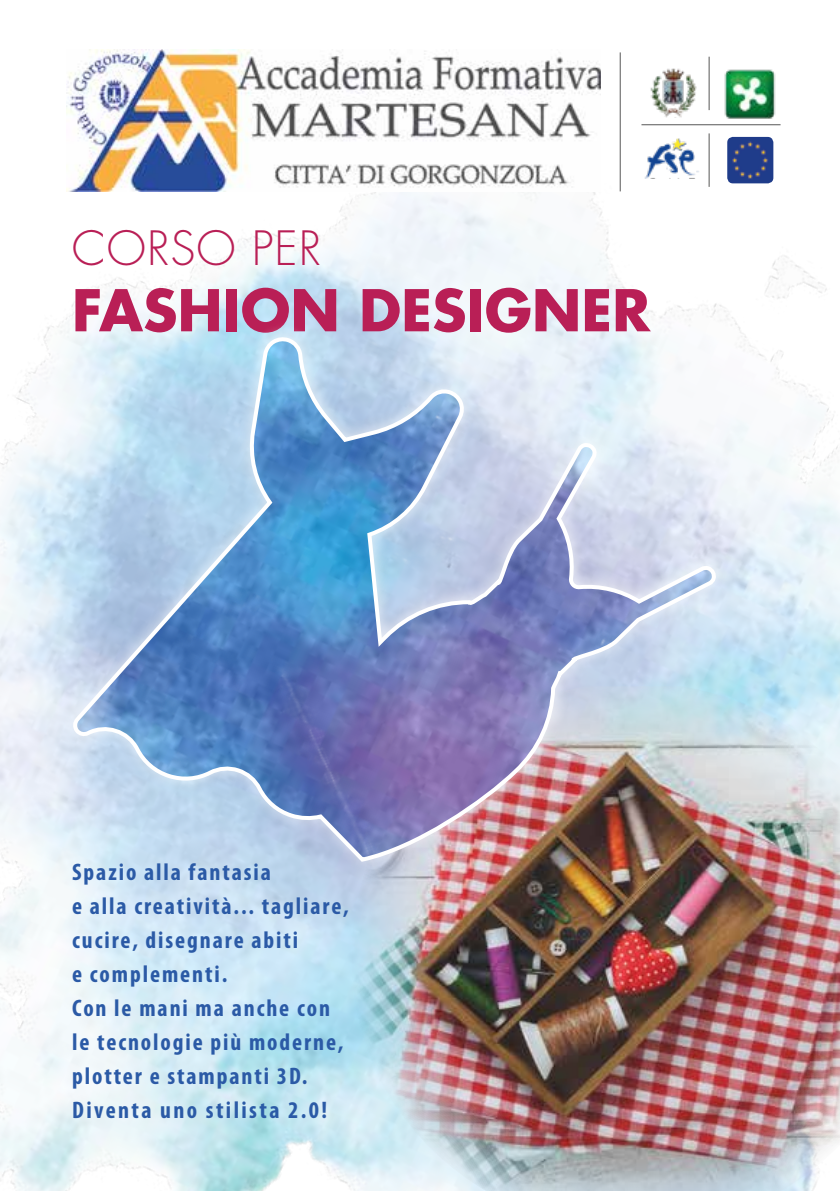
<style>
.page{position:relative;width:840px;height:1191px;background:#fff}
.page>*{position:absolute;margin:0;border:0;box-sizing:border-box;transform-origin:0 0}
.t1{font:700 56px "Futura Std";color:#b91f56}
.t2{font:300 46px "Futura Std";letter-spacing:.02em;color:#b91f56}
.t3{font:700 condensed 24px/34px "Myriad Pro";letter-spacing:.08em;color:#2b5aa6}
</style>
<div class="page">
<img style="left:0;top:49px;width:839px;height:1142px">
<img style="left:350px;top:686px;width:489px;height:505px">
<hr style="left:619px;top:52px;width:1px;height:139px;background:#575756">
<hr style="left:641px;top:124px;width:139px;height:1px;background:#575756">
<hr style="left:708px;top:57px;width:1px;height:53px;background:#575756">
<hr style="left:708px;top:133px;width:1px;height:54px;background:#575756">
<img style="left:49px;top:272px;width:715px;height:708px">
<img style="left:69px;top:333px;width:649px;height:531px">
<img style="left:66px;top:50px;width:534px;height:141px">
<img style="left:647px;top:66px;width:50px;height:51px">
<img style="left:721px;top:66px;width:57px;height:54px">
<img style="left:643px;top:139px;width:56px;height:39px">
<img style="left:726px;top:137px;width:47px;height:46px">
<h2 class="t2" style="left:72px;top:221px;width:251px">CORSO PER</h2>
<h1 class="t1" style="left:72px;top:273px;width:579px">FASHION DESIGNER</h1>
<p class="t3" style="left:72px;top:854px;width:278px">Spazio alla fantasia<br>e alla creatività... tagliare, cucire, disegnare abiti<br>e complementi.<br>Con le mani ma anche con le tecnologie più moderne, plotter e stampanti 3D.<br>Diventa uno stilista 2.0!</p>
</div>
